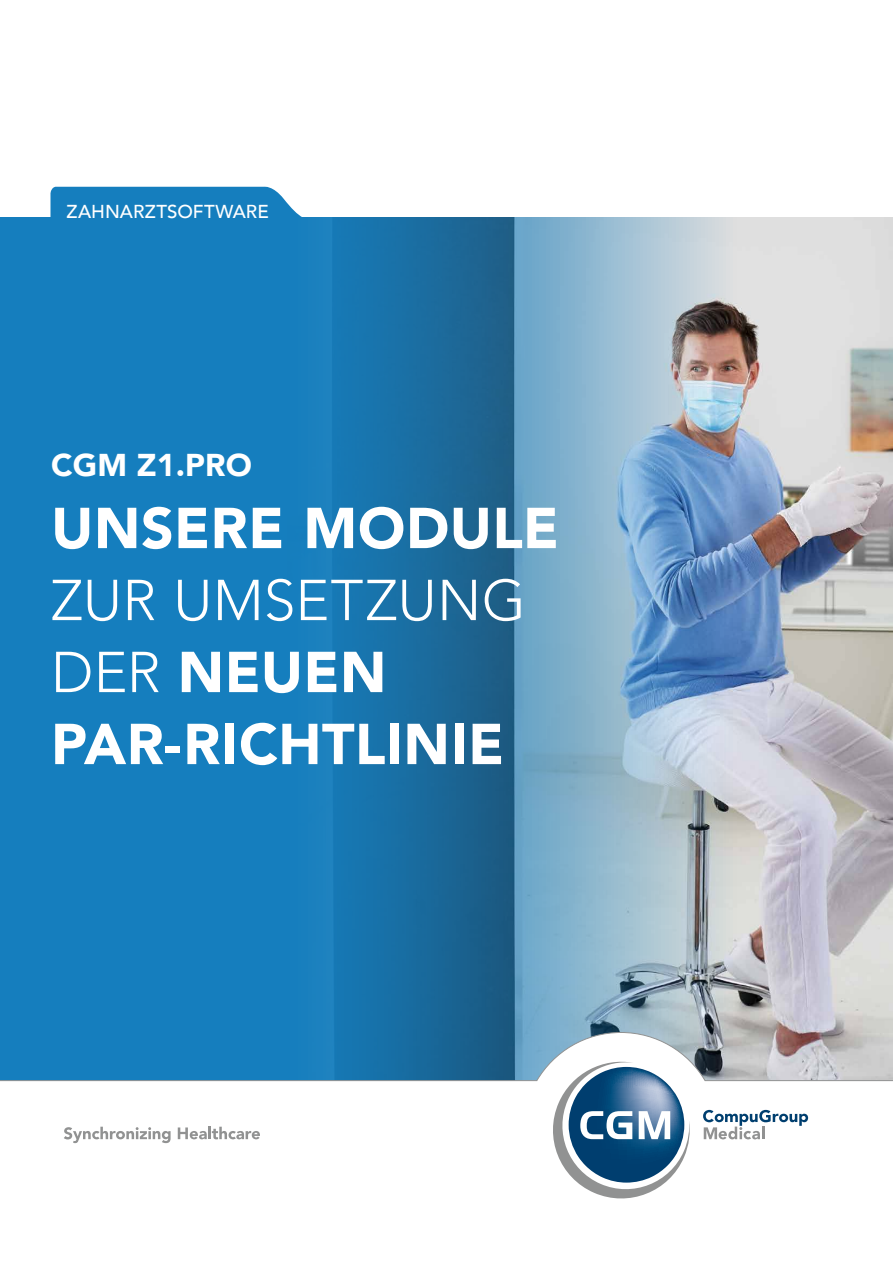
<style>
.page{position:relative;width:893px;height:1263px;background:#fff}
.page>*{position:absolute;margin:0;border:0;box-sizing:border-box;transform-origin:0 0}
.t1{font:900 57px/72px "Avenir";letter-spacing:.01em;color:#fff}
.t2{font:900 31.5px "Avenir";letter-spacing:.005em;color:#fff}
.t3{font:500 18.75px "Avenir";color:#fff}
.s1{font-weight:300}
</style>
<div class="page">
<svg style="left:50px;top:186px;width:253px;height:32px;background:#2a89c3"></svg>
<img style="left:0;top:218px;width:893px;height:814px">
<svg style="left:0;top:1032px;width:893px;height:167px"></svg>
<p class="t3" style="left:66px;top:195px;width:204px">ZAHNARZTSOFTWARE</p>
<p class="t2" style="left:51px;top:438px;width:202px">CGM Z1.PRO</p>
<p class="t1" style="left:51px;top:491px;width:509px">UNSERE MODULE</p>
<p class="t1" style="left:51px;top:563px;width:476px"><span class="s1">ZUR UMSETZUNG<br>DER</span> NEUEN<br>PAR-RICHTLINIE</p>
</div>
